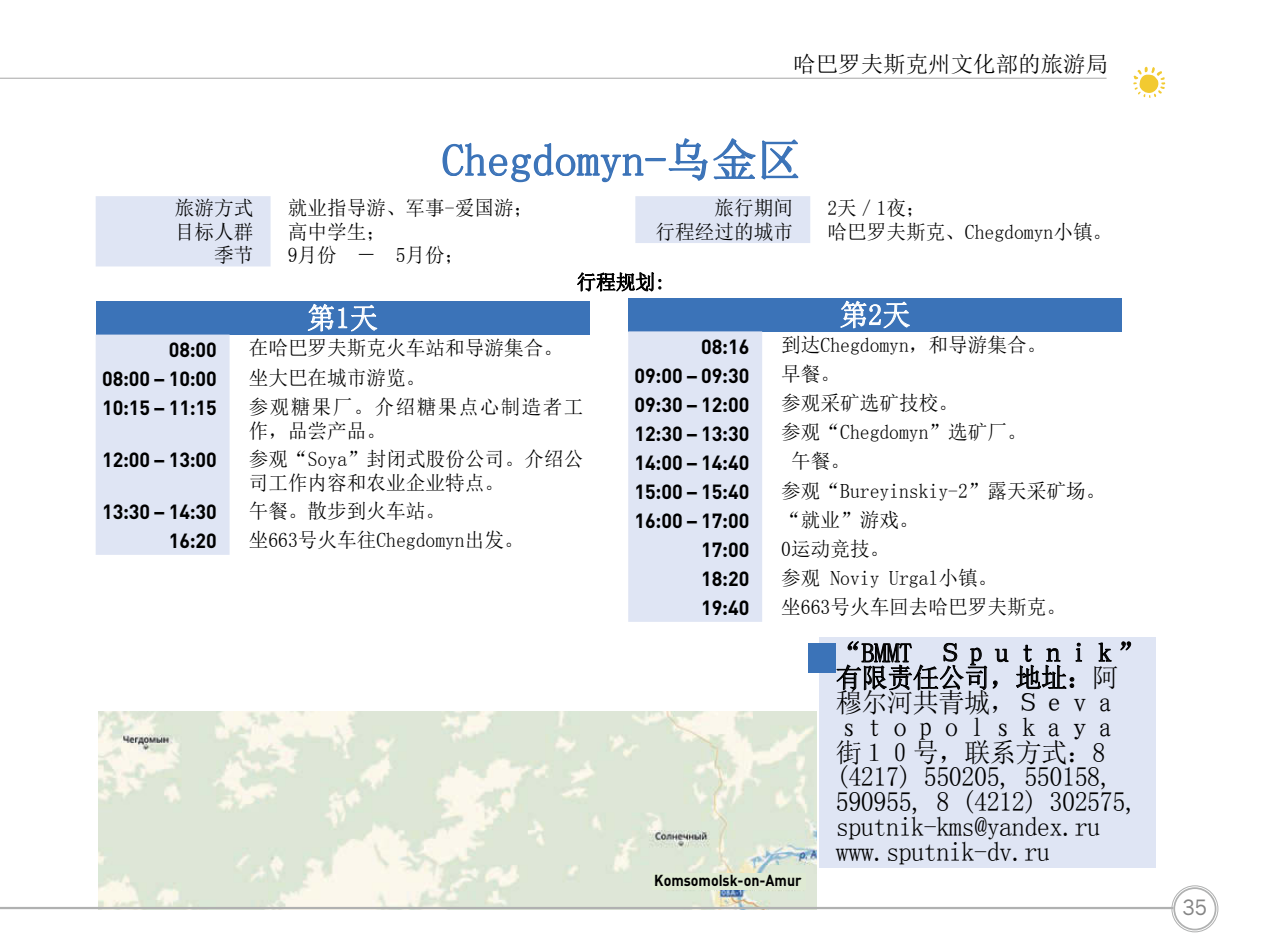
<style>
.page{position:relative;width:1278px;height:951px;background:#fff}
.page>*{position:absolute;margin:0;border:0;box-sizing:border-box;transform-origin:0 0}
.t1{font:45px "Sim Sun";color:#3b73b8}
.t2{font:29.25px "Sim Sun";color:#fff}
.t3{font:27px/24.8px "Sim Sun";letter-spacing:-.02em;color:#000}
.t4{font:22.5px "Sim Sun";color:#000}
.t5{font:22.5px "Franklin Gothic Book ITC";color:#858585;scale:.9 1}
.t6{font:20.25px/24.8px "Sim Sun";color:#000}
.t7{font:20.25px "Plumb Bold C";color:#000}
.t8{font:20.25px/24.8px "Sim Sun";letter-spacing:.07em;color:#000}
.t9{font:700 15.75px "Plumb";color:#000;scale:.9 1}
</style>
<div class="page">
<hr style="left:0;top:78px;width:1107px;height:1px;background:#b0b1b1">
<img style="left:98px;top:711px;width:719px;height:198px">
<div style="left:652px;top:872px;width:153px;height:17px;background:#dfead3"></div>
<svg style="left:1133px;top:67px;width:32px;height:31px"></svg>
<hr style="left:0;top:906px;width:1179px;height:2px;background:#b0b1b1">
<div style="left:1173px;top:886px;width:43px;height:44px;background:#fff;border-radius:50%"></div>
<div style="left:1172px;top:885px;width:46px;height:46px;border:1px solid #b0b1b1;border-radius:50%"></div>
<div style="left:1173px;top:886px;width:43px;height:44px;border:2px solid #b0b1b1;border-radius:50%"></div>
<svg style="left:577px;top:272px;width:85px;height:20px"></svg>
<div style="left:628px;top:297px;width:494px;height:34px;background:#3b73b8"></div>
<div style="left:628px;top:331px;width:134px;height:290px;background:#dfe5f4"></div>
<svg style="left:840px;top:300px;width:70px;height:29px"></svg>
<div style="left:96px;top:301px;width:494px;height:33px;background:#3b73b8"></div>
<div style="left:96px;top:334px;width:134px;height:220px;background:#dfe5f4"></div>
<svg style="left:307px;top:304px;width:71px;height:28px"></svg>
<div style="left:96px;top:196px;width:175px;height:70px;background:#dfe5f4"></div>
<div style="left:635px;top:196px;width:175px;height:47px;background:#dfe5f4"></div>
<svg style="left:442px;top:142px;width:202px;height:41px"></svg>
<div style="left:645px;top:158px;width:21px;height:3px;border:1px solid #3b73b8"></div>
<svg style="left:668px;top:138px;width:131px;height:43px"></svg>
<div style="left:820px;top:637px;width:336px;height:230px;background:#dfe5f4"></div>
<svg style="left:1098px;top:642px;width:14px;height:19px"></svg>
<svg style="left:1120px;top:641px;width:12px;height:10px"></svg>
<svg style="left:835px;top:641px;width:248px;height:50px"></svg>
<div style="left:808px;top:642px;width:28px;height:29px;background:#3b73b8"></div>
<p class="t4" style="left:793px;top:52px;width:316px">哈巴罗夫斯克州文化部的旅游局</p>
<h1 class="t1" style="left:442px;top:137px;width:361px">Chegdomyn-乌金区</h1>
<p class="t6" style="left:175px;top:195px;width:80px">旅游方式</p>
<p class="t6" style="left:288px;top:195px;width:247px">就业指导游、军事-爱国游；</p>
<p class="t6" style="left:175px;top:219px;width:80px">目标人群</p>
<p class="t6" style="left:288px;top:219px;width:100px">高中学生；</p>
<p class="t6" style="left:214px;top:242px;width:41px">季节</p>
<p class="t6" style="left:288px;top:242px;width:178px">9月份　－　5月份；</p>
<h2 class="t2" style="left:307px;top:303px;width:72px">第1天</h2>
<p class="t6" style="left:714px;top:195px;width:80px">旅行期间</p>
<p class="t6" style="left:827px;top:195px;width:100px">2天／1夜；</p>
<p class="t6" style="left:656px;top:219px;width:139px">行程经过的城市</p>
<p class="t6" style="left:827px;top:219px;width:286px">哈巴罗夫斯克、Chegdomyn小镇。</p>
<p class="t6" style="left:577px;top:269px;width:90px">行程规划:</p>
<h2 class="t2" style="left:840px;top:300px;width:72px">第2天</h2>
<p class="t7" style="left:169px;top:338px;width:50px">08:00</p>
<p class="t6" style="left:249px;top:336px;width:316px">在哈巴罗夫斯克火车站和导游集合。</p>
<p class="t7" style="left:102px;top:367px;width:116px">08:00 – 10:00</p>
<p class="t6" style="left:249px;top:365px;width:178px">坐大巴在城市游览。</p>
<p class="t7" style="left:102px;top:396px;width:116px">10:15 – 11:15</p>
<p class="t8" style="left:249px;top:394px;width:336px">参观糖果厂。介绍糖果点心制造者工作，品尝产品。</p>
<p class="t7" style="left:102px;top:448px;width:116px">12:00 – 13:00</p>
<p class="t6" style="left:249px;top:446px;width:336px">参观“Soya”封闭式股份公司。介绍公司工作内容和农业企业特点。</p>
<p class="t7" style="left:102px;top:500px;width:116px">13:30 – 14:30</p>
<p class="t6" style="left:249px;top:498px;width:198px">午餐。散步到火车站。</p>
<p class="t7" style="left:169px;top:529px;width:50px">16:20</p>
<p class="t6" style="left:249px;top:527px;width:276px">坐663号火车往Chegdomyn出发。</p>
<p class="t7" style="left:701px;top:335px;width:50px">08:16</p>
<p class="t6" style="left:781px;top:332px;width:267px">到达Chegdomyn，和导游集合。</p>
<p class="t7" style="left:635px;top:364px;width:116px">09:00 – 09:30</p>
<p class="t6" style="left:781px;top:361px;width:60px">早餐。</p>
<p class="t7" style="left:635px;top:393px;width:116px">09:30 – 12:00</p>
<p class="t6" style="left:781px;top:390px;width:178px">参观采矿选矿技校。</p>
<p class="t7" style="left:635px;top:422px;width:116px">12:30 – 13:30</p>
<p class="t6" style="left:781px;top:419px;width:247px">参观“Chegdomyn”选矿厂。</p>
<p class="t7" style="left:635px;top:451px;width:116px">14:00 – 14:40</p>
<p class="t6" style="left:791px;top:448px;width:60px">午餐。</p>
<p class="t7" style="left:635px;top:480px;width:116px">15:00 – 15:40</p>
<p class="t6" style="left:781px;top:477px;width:326px">参观“Bureyinskiy-2”露天采矿场。</p>
<p class="t7" style="left:635px;top:509px;width:116px">16:00 – 17:00</p>
<p class="t6" style="left:781px;top:506px;width:139px">“就业”游戏。</p>
<p class="t7" style="left:701px;top:538px;width:50px">17:00</p>
<p class="t6" style="left:781px;top:535px;width:110px">0运动竞技。</p>
<p class="t7" style="left:701px;top:567px;width:50px">18:20</p>
<p class="t6" style="left:781px;top:564px;width:218px">参观 Noviy Urgal小镇。</p>
<p class="t7" style="left:701px;top:596px;width:50px">19:40</p>
<p class="t6" style="left:781px;top:593px;width:286px">坐663号火车回去哈巴罗夫斯克。</p>
<p class="t9" style="left:654px;top:870px;width:165px">Komsomolsk-on-Amur</p>
<h3 class="t3" style="left:836px;top:640px;width:309px">“BMMT　Ｓｐｕｔｎｉｋ”有限责任公司，地址：阿穆尔河共青城，Ｓｅｖａｓｔｏｐｏｌｓｋａｙａ街１０号，联系方式：8 (4217) 550205, 550158,<br>590955, 8 (4212) 302575, sputnik-kms@yandex.ru www.sputnik-dv.ru</h3>
<p class="t5" style="left:1183px;top:892px;width:29px">35</p>
</div>
